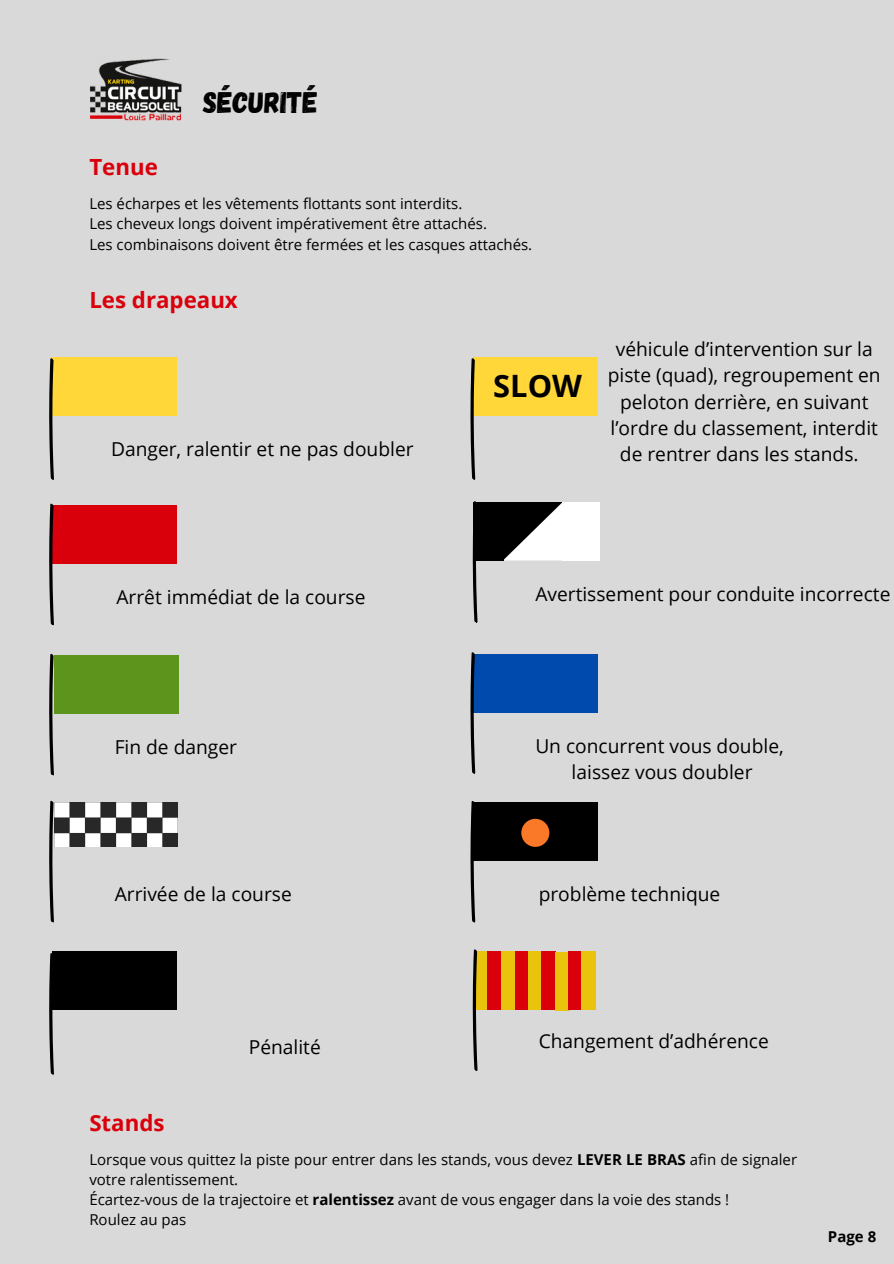
<style>
.page{position:relative;width:894px;height:1264px;background:#fff}
.page>*{position:absolute;margin:0;border:0;box-sizing:border-box;transform-origin:0 0}
.t1{font:700 30.75px "Open Sans";color:#000}
.t2{font:29.7px "Gagalin";color:#000}
.t3{font:700 22.35px "Open Sans";color:#d9000c}
.t4{font:19.2px/26.4px "Open Sans";color:#000;text-align:center}
.t5{font:15px/20.2px "Open Sans";color:#000}
.t6{font:700 15px "Open Sans";color:#000}
.s1{font-weight:700}
</style>
<div class="page">
<div style="left:0;top:0;width:893px;height:1263px;background:#d9d9d9"></div>
<img style="left:90px;top:58px;width:92px;height:62px">
<div style="left:52px;top:357px;width:125px;height:58px;background:#ffd738"></div>
<div style="left:52px;top:505px;width:125px;height:59px;background:#d9000c"></div>
<div style="left:54px;top:655px;width:125px;height:59px;background:#5d951c"></div>
<div style="left:473px;top:357px;width:124px;height:58px;background:#ffd738"></div>
<div style="left:473px;top:654px;width:124px;height:58px;background:#004aad"></div>
<div style="left:473px;top:802px;width:124px;height:59px;background:#000"></div>
<div style="left:52px;top:951px;width:125px;height:58px;background:#000"></div>
<svg style="left:49px;top:358px;width:52px;height:122px"></svg>
<svg style="left:49px;top:503px;width:5px;height:123px"></svg>
<svg style="left:49px;top:653px;width:5px;height:123px"></svg>
<svg style="left:49px;top:800px;width:52px;height:123px"></svg>
<svg style="left:49px;top:953px;width:52px;height:122px"></svg>
<svg style="left:470px;top:358px;width:52px;height:122px"></svg>
<svg style="left:470px;top:652px;width:52px;height:122px"></svg>
<svg style="left:470px;top:801px;width:52px;height:122px"></svg>
<svg style="left:472px;top:949px;width:52px;height:122px"></svg>
<svg style="left:472px;top:501px;width:90px;height:122px"></svg>
<div style="left:473px;top:502px;width:30px;height:58px;background:#000"></div>
<div style="left:561px;top:502px;width:38px;height:58px;background:#fff"></div>
<div style="left:521px;top:818px;width:28px;height:28px;background:#fa7928;border-radius:50%"></div>
<div style="left:487px;top:951px;width:14px;height:58px;background:#d9000c"></div>
<div style="left:501px;top:951px;width:14px;height:58px;background:#eac30c"></div>
<div style="left:515px;top:951px;width:14px;height:58px;background:#d9000c"></div>
<div style="left:528px;top:951px;width:14px;height:58px;background:#eac30c"></div>
<div style="left:541px;top:951px;width:14px;height:58px;background:#d9000c"></div>
<div style="left:555px;top:951px;width:14px;height:59px;background:#eac30c"></div>
<div style="left:568px;top:951px;width:14px;height:58px;background:#d9000c"></div>
<div style="left:581px;top:951px;width:14px;height:58px;background:#eac30c"></div>
<img style="left:54px;top:802px;width:123px;height:44px">
<h2 class="t2" style="left:203px;top:84px;width:116px">SÉCURITÉ</h2>
<h3 class="t3" style="left:89px;top:151px;width:70px">Tenue</h3>
<p class="t5" style="left:89px;top:193px;width:374px">Les écharpes et les vêtements flottants sont interdits.</p>
<p class="t5" style="left:89px;top:213px;width:399px">Les cheveux longs doivent impérativement être attachés.</p>
<p class="t5" style="left:89px;top:234px;width:444px">Les combinaisons doivent être fermées et les casques attachés.</p>
<h3 class="t3" style="left:89px;top:284px;width:150px">Les drapeaux</h3>
<h4 class="t4" style="left:111px;top:435px;width:304px">Danger, ralentir et ne pas doubler</h4>
<p class="t1" style="left:493px;top:364px;width:90px">SLOW</p>
<p class="t4" style="left:607px;top:335px;width:274px">véhicule d’intervention sur la piste (quad), regroupement en peloton derrière, en suivant l’ordre du classement, interdit de rentrer dans les stands.</p>
<p class="t4" style="left:116px;top:583px;width:250px">Arrêt immédiat de la course</p>
<h4 class="t4" style="left:535px;top:580px;width:356px">Avertissement pour conduite incorrecte</h4>
<p class="t4" style="left:115px;top:733px;width:124px">Fin de danger</p>
<p class="t4" style="left:535px;top:732px;width:250px">Un concurrent vous double, laissez vous doubler</p>
<h4 class="t4" style="left:115px;top:880px;width:178px">Arrivée de la course</h4>
<p class="t4" style="left:538px;top:880px;width:183px">problème technique</p>
<p class="t4" style="left:249px;top:1032px;width:73px">Pénalité</p>
<p class="t4" style="left:538px;top:1027px;width:231px">Changement d’adhérence</p>
<p class="t3" style="left:89px;top:1106px;width:77px">Stands</p>
<h4 class="t5" style="left:89px;top:1148px;width:709px">Lorsque vous quittez la piste pour entrer dans les stands, vous devez <span class="s1">LEVER LE BRAS</span> afin de signaler votre ralentissement.</h4>
<p class="t5" style="left:89px;top:1189px;width:641px">Écartez-vous de la trajectoire et <span class="s1">ralentissez</span> avant de vous engager dans la voie des stands !</p>
<h4 class="t5" style="left:89px;top:1209px;width:98px">Roulez au pas</h4>
<h4 class="t6" style="left:827px;top:1225px;width:50px">Page 8</h4>
</div>
